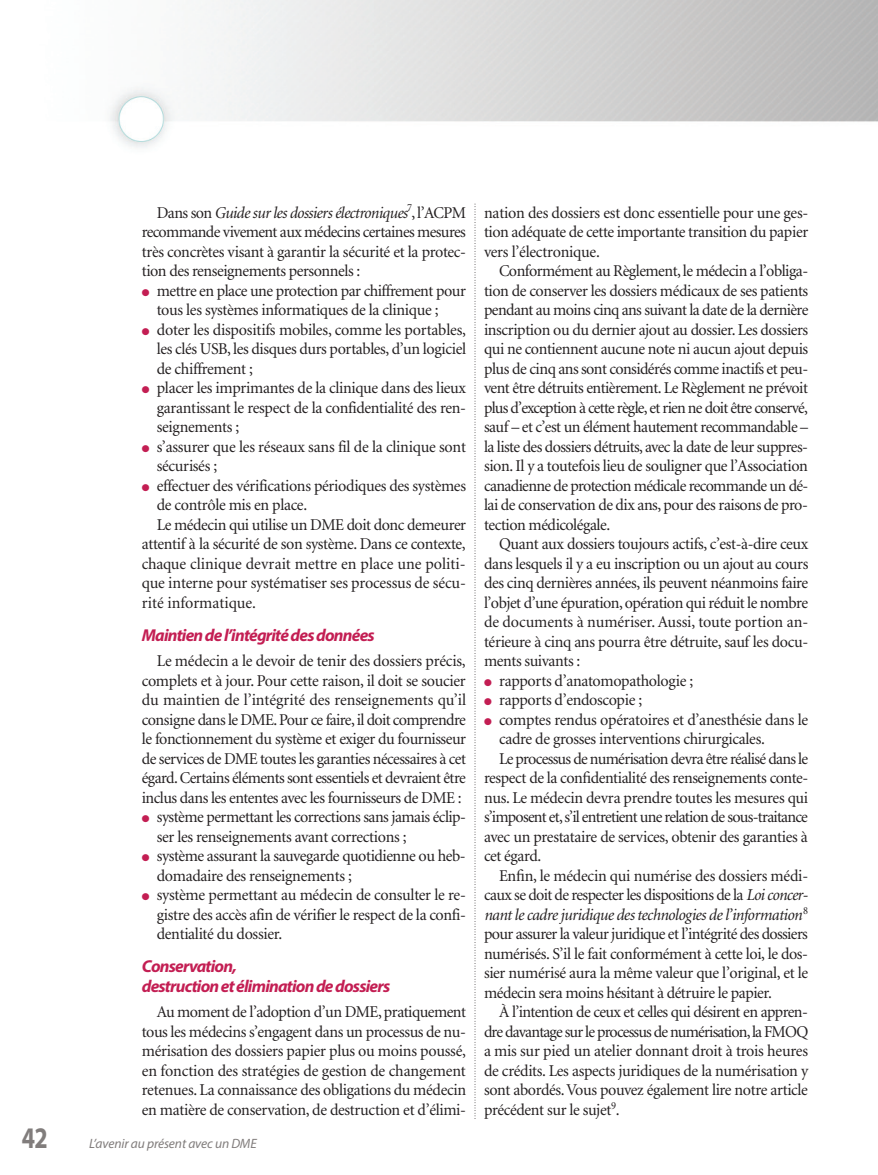
<style>
.page{position:relative;width:878px;height:1175px;background:#fff}
.page>*{position:absolute;margin:0;border:0;box-sizing:border-box;transform-origin:0 0}
.t1{font:700 30px "Myriad Pro";color:#817d7c;scale:.8 1}
.t2{font:italic 700 17.25px/19.5px "Myriad Pro";letter-spacing:-.045em;color:#c31e53}
.t3{font:16.5px/19.5px "Minion";letter-spacing:-.025em;color:#231f20;text-align:justify}
.t4{font:16.5px "Minion";letter-spacing:-.045em;color:#231f20}
.t5{font:16.5px "Minion";color:#231f20}
.t6{font:italic 16.5px "Minion";letter-spacing:-.03em;color:#231f20}
.t7{font:16.5px "Minion";letter-spacing:-.05em;color:#231f20}
.t8{font:italic 13.5px "Myriad Pro";letter-spacing:-.01em;color:#817d7c}
.s1{font-style:italic}
.s2{color:#c31e53}
</style>
<div class="page">
<svg style="left:474px;top:204px;width:1px;height:915px"></svg>
<p class="t3" style="left:142px;top:204px;width:326px;text-indent:15px">Dans son <span class="s1">Guide sur les dossiers électroniques</span><sup>7</sup>, l’ACPM recommande vivement aux médecins certaines mesures très concrètes visant à garantir la sécurité et la protec&shy;tion des renseignements personnels :</p>
<p class="t3" style="left:157px;top:282px;width:310px;text-indent:-15px"><span class="s2">●</span> mettre en place une protection par chiffrement pour tous les systèmes informatiques de la clinique ;</p>
<p class="t3" style="left:157px;top:321px;width:311px;text-indent:-15px"><span class="s2">●</span> doter les dispositifs mobiles, comme les portables, les clés USB, les disques durs portables, d’un logiciel de chiffrement ;</p>
<p class="t3" style="left:157px;top:379px;width:311px;text-indent:-15px"><span class="s2">●</span> placer les imprimantes de la clinique dans des lieux garantissant le respect de la confidentialité des ren&shy;seignements ;</p>
<p class="t3" style="left:157px;top:438px;width:311px;text-indent:-15px"><span class="s2">●</span> s’assurer que les réseaux sans fil de la clinique sont sécurisés ;</p>
<p class="t3" style="left:142px;top:477px;width:326px"><span class="s2">●</span> effectuer des vérifications périodiques des systèmes</p>
<p class="t3" style="left:157px;top:496px;width:152px">de contrôle mis en place.</p>
<p class="t3" style="left:157px;top:516px;width:311px">Le médecin qui utilise un DME doit donc demeurer</p>
<p class="t3" style="left:142px;top:535px;width:325px">attentif à la sécurité de son système. Dans ce con texte,</p>
<p class="t5" style="left:142px;top:557px;width:325px">chaque clinique devrait mettre en place une po li ti -</p>
<p class="t3" style="left:142px;top:574px;width:325px">que interne pour systématiser ses processus de sécu -</p>
<p class="t5" style="left:142px;top:596px;width:116px">rité informatique.</p>
<p class="t2" style="left:142px;top:626px;width:234px">Maintien de l’intégrité des données</p>
<p class="t3" style="left:142px;top:652px;width:326px;text-indent:15px">Le médecin a le devoir de tenir des dossiers précis, complets et à jour. Pour cette raison, il doit se soucier du maintien de l’intégrité des renseignements qu’il consigne dans le DME. Pour ce faire, il doit comprendre le fonctionnement du système et exiger du fournisseur de services de DME toutes les garanties nécessaires à cet égard. Certains éléments sont essentiels et devraient être inclus dans les ententes avec les fournisseurs de DME :</p>
<p class="t3" style="left:157px;top:808px;width:311px;text-indent:-15px"><span class="s2">●</span> système permettant les corrections sans jamais éclip&shy;ser les renseignements avant corrections ;</p>
<p class="t3" style="left:157px;top:847px;width:310px;text-indent:-15px"><span class="s2">●</span> système assurant la sauvegarde quotidienne ou heb&shy;domadaire des renseignements ;</p>
<p class="t3" style="left:157px;top:886px;width:310px;text-indent:-15px"><span class="s2">●</span> système permettant au médecin de consulter le re&shy;gistre des accès afin de vérifier le respect de la confi&shy;dentialité du dossier.</p>
<p class="t2" style="left:142px;top:958px;width:250px">Conservation,<br>destruction et élimination de dossiers</p>
<p class="t3" style="left:142px;top:1003px;width:326px;text-indent:15px">Au moment de l’adoption d’un DME, pratiquement tous les médecins s’engagent dans un processus de nu&shy;mérisation des dossiers papier plus ou moins poussé, en fonction des stratégies de gestion de changement retenues. La connaissance des obligations du médecin en matière de conservation, de destruction et d’élimi-</p>
<h1 class="t1" style="left:22px;top:1126px;width:34px">42</h1>
<p class="t8" style="left:89px;top:1138px;width:169px">L’avenir au présent avec un DME</p>
<p class="t3" style="left:484px;top:204px;width:326px">nation des dossiers est donc essentielle pour une ges&shy;tion adéquate de cette importante transition du papier vers l’électronique.</p>
<p class="t3" style="left:484px;top:262px;width:326px;text-indent:15px">Conformément au Règlement, le médecin a l’obliga - tion de conserver les dossiers médicaux de ses patients pendant au moins cinq ans suivant la date de la dernière inscription ou du dernier ajout au dossier. Les dossiers qui ne contiennent aucune note ni aucun ajout depuis plus de cinq ans sont considérés comme inactifs et peu&shy;vent être détruits entièrement. Le Règlement ne prévoit plus d’exception à cette règle, et rien ne doit être conservé, sauf – et c’est un élément hautement recommandable – la liste des dossiers détruits, avec la date de leur suppres&shy;sion. Il y a toutefois lieu de souligner que l’Asso cia tion canadienne de protection médicale recommande un dé&shy;lai de conservation de dix ans, pour des raisons de pro&shy;tection médicolégale.</p>
<p class="t3" style="left:484px;top:535px;width:326px;text-indent:15px">Quant aux dossiers toujours actifs, c’est-à-dire ceux dans lesquels il y a eu inscription ou un ajout au cours des cinq dernières années, ils peuvent néanmoins faire l’objet d’une épuration, opération qui réduit le nombre de documents à numériser. Aussi, toute portion an - térieure à cinq ans pourra être détruite, sauf les docu&shy;ments suivants :</p>
<p class="t3" style="left:484px;top:672px;width:211px"><span class="s2">●</span> rapports d’anatomopathologie ;</p>
<p class="t3" style="left:484px;top:691px;width:160px"><span class="s2">●</span> rapports d’endoscopie ;</p>
<p class="t3" style="left:484px;top:711px;width:325px"><span class="s2">●</span> comptes rendus opératoires et d’anesthésie dans le</p>
<p class="t3" style="left:499px;top:730px;width:267px">cadre de grosses interventions chirurgicales.</p>
<p class="t4" style="left:499px;top:752px;width:311px">Le processus de numérisation devra être réalisé dans le</p>
<p class="t3" style="left:484px;top:769px;width:326px">respect de la confidentialité des renseignements con te-</p>
<p class="t3" style="left:484px;top:789px;width:325px">nus. Le médecin devra prendre toutes les mesures qui</p>
<p class="t4" style="left:484px;top:810px;width:325px">s’imposent et, s’il entretient une relation de sous-traitance</p>
<p class="t3" style="left:484px;top:828px;width:325px">avec un prestataire de services, obtenir des garanties à</p>
<p class="t3" style="left:484px;top:847px;width:59px">cet égard.</p>
<p class="t3" style="left:499px;top:867px;width:310px">Enfin, le médecin qui numérise des dossiers médi-</p>
<p class="t3" style="left:484px;top:886px;width:325px">caux se doit de respecter les dispositions de la <span class="s1">Loi concer-</span></p>
<p class="t6" style="left:484px;top:908px;width:325px">nant le cadre juridique des technologies de l’information<sup>8</sup></p>
<p class="t3" style="left:484px;top:925px;width:325px">pour assurer la valeur juridique et l’intégrité des dossiers</p>
<p class="t3" style="left:484px;top:945px;width:325px">numérisés. S’il le fait conformément à cette loi, le dos-</p>
<p class="t3" style="left:484px;top:964px;width:326px">sier numérisé aura la même valeur que l’original, et le</p>
<p class="t3" style="left:484px;top:984px;width:289px">médecin sera moins hésitant à détruire le papier.</p>
<p class="t3" style="left:499px;top:1003px;width:310px">À l’intention de ceux et celles qui désirent en appren -</p>
<p class="t7" style="left:484px;top:1025px;width:326px">dre davantage sur le processus de numérisation, la FMOQ</p>
<p class="t3" style="left:484px;top:1042px;width:325px">a mis sur pied un atelier donnant droit à trois heures</p>
<p class="t3" style="left:484px;top:1062px;width:326px">de crédits. Les aspects juridiques de la numérisation y</p>
<p class="t3" style="left:484px;top:1081px;width:325px">sont abordés. Vous pouvez également lire notre article</p>
<p class="t3" style="left:484px;top:1101px;width:137px">précédent sur le sujet<sup>9</sup>.</p>
</div>
